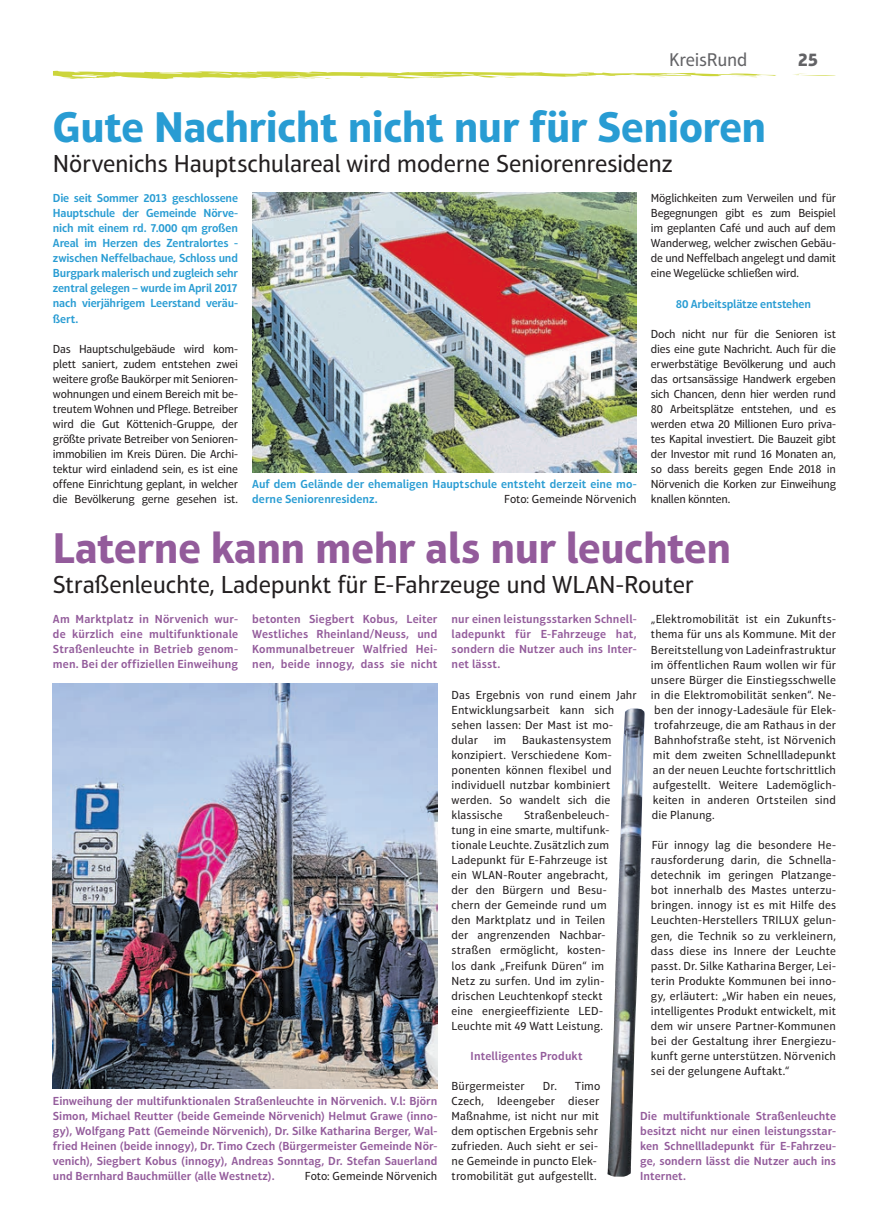
<style>
.page{position:relative;width:889px;height:1217px;background:#fff}
.page>*{position:absolute;margin:0;border:0;box-sizing:border-box;transform-origin:0 0}
.t1{font:700 43.75px "Aptifer Sans LT Pro";letter-spacing:-.01em;color:#289cd3}
.t2{font:700 43.75px "Aptifer Sans LT Pro";letter-spacing:-.01em;color:#935b9b}
.t3{font:25px "Aptifer Sans LT Pro";letter-spacing:-.015em;color:#231f20}
.t4{font:18.75px "Aptifer Sans LT Pro";letter-spacing:-.015em;color:#636366}
.t5{font:700 18.75px "Aptifer Sans LT Pro";color:#636366}
.t6{font:11.88px/15px "Aptifer Sans LT Pro";letter-spacing:.005em;color:#231f20;text-align:justify}
.t7{font:600 11.88px/15px "Aptifer Sans LT Pro";letter-spacing:.01em;color:#935b9b;text-align:justify}
.t8{font:600 11.88px/15px "Aptifer Sans LT Pro";letter-spacing:-.005em;color:#289cd3;text-align:justify}
</style>
<div class="page">
<svg style="left:53px;top:71px;width:783px;height:8px"></svg>
<img style="left:252px;top:193px;width:385px;height:279px">
<img style="left:607px;top:708px;width:38px;height:468px">
<img style="left:53px;top:683px;width:384px;height:405px">
<h3 class="t4" style="left:669px;top:49px;width:80px">KreisRund</h3>
<h3 class="t5" style="left:798px;top:49px;width:22px">25</h3>
<h1 class="t1" style="left:53px;top:100px;width:715px">Gute Nachricht nicht nur für Senioren</h1>
<h2 class="t3" style="left:53px;top:149px;width:621px">Nörvenichs Hauptschulareal wird moderne Seniorenresidenz</h2>
<p class="t6" style="left:651px;top:191px;width:187px">Möglichkeiten zum Verweilen und für Begegnungen gibt es zum Beispiel im geplanten Café und auch auf dem Wanderweg, welcher zwischen Gebäu&shy;de und Neffelbach angelegt und damit eine Wegelücke schließen wird.</p>
<p class="t8" style="left:676px;top:296px;width:137px">80 Arbeitsplätze entstehen</p>
<p class="t6" style="left:651px;top:326px;width:187px">Doch nicht nur für die Senioren ist dies eine gute Nachricht. Auch für die erwerbstätige Bevölkerung und auch das ortsansässige Handwerk ergeben sich Chancen, denn hier werden rund 80 Arbeitsplätze entstehen, und es werden etwa 20 Millionen Euro priva&shy;tes Kapital investiert. Die Bauzeit gibt der Investor mit rund 16 Monaten an, so dass bereits gegen Ende 2018 in Nörvenich die Korken zur Einweihung knallen könnten.</p>
<h1 class="t2" style="left:53px;top:521px;width:680px">Laterne kann mehr als nur leuchten</h1>
<h2 class="t3" style="left:53px;top:570px;width:642px">Straßenleuchte, Ladepunkt für E-Fahrzeuge und WLAN-Router</h2>
<p class="t8" style="left:53px;top:190px;width:187px">Die seit Sommer 2013 geschlossene Hauptschule der Gemeinde Nörve&shy;nich mit einem rd. 7.000 qm großen Areal im Herzen des Zentralortes - zwischen Neffelbachaue, Schloss und Burgpark malerisch und zugleich sehr zentral gelegen – wurde im April 2017 nach vierjährigem Leerstand veräu&shy;ßert.</p>
<p class="t6" style="left:53px;top:341px;width:187px">Das Hauptschulgebäude wird kom&shy;plett saniert, zudem entstehen zwei weitere große Baukörper mit Senioren&shy;wohnungen und einem Bereich mit be&shy;treutem Wohnen und Pflege. Betreiber wird die Gut Köttenich-Gruppe, der größte private Betreiber von Senioren&shy;immobilien im Kreis Düren. Die Archi&shy;tektur wird einladend sein, es ist eine offene Einrichtung geplant, in welcher die Bevölkerung gerne gesehen ist.</p>
<p class="t8" style="left:252px;top:476px;width:386px">Auf dem Gelände der ehemaligen Hauptschule entsteht derzeit eine mo&shy;derne Seniorenresidenz.</p>
<p class="t6" style="left:504px;top:491px;width:134px">Foto: Gemeinde Nörvenich</p>
<p class="t7" style="left:53px;top:611px;width:187px">Am Marktplatz in Nörvenich wur&shy;de kürzlich eine multifunktionale Straßenleuchte in Betrieb genom&shy;men. Bei der offiziellen Einweihung</p>
<p class="t7" style="left:252px;top:611px;width:187px">betonten Siegbert Kobus, Leiter Westliches Rheinland/Neuss, und Kommunalbetreuer Walfried Hei&shy;nen, beide innogy, dass sie nicht</p>
<p class="t7" style="left:452px;top:611px;width:187px">nur einen leistungsstarken Schnell&shy;ladepunkt für E-Fahrzeuge hat, sondern die Nutzer auch ins Inter&shy;net lässt.</p>
<p class="t6" style="left:452px;top:687px;width:187px;text-align:left">Das Ergebnis von rund einem Jahr<br>Entwicklungsarbeit kann sich sehen lassen: Der Mast ist mo&shy;dular</p>
<p class="t6" style="left:651px;top:611px;width:187px">„Elektromobilität ist ein Zukunfts&shy;thema für uns als Kommune. Mit der Bereitstellung von Ladeinfrastruktur im öffentlichen Raum wollen wir für unsere Bürger die Einstiegsschwelle in die Elektromobilität senken“. Ne&shy;ben der innogy-Ladesäule für Elek&shy;trofahrzeuge, die am Rathaus in der Bahnhofstraße steht, ist Nörvenich mit dem zweiten Schnellladepunkt an der neuen Leuchte fortschrittlich aufgestellt. Weitere Lademöglich&shy;keiten in anderen Ortsteilen sind die Planung.</p>
<p class="t6" style="left:651px;top:837px;width:187px">Für innogy lag die besondere He&shy;rausforderung darin, die Schnella&shy;detechnik im geringen Platzange&shy;bot innerhalb des Mastes unterzu&shy;bringen. innogy ist es mit Hilfe des Leuchten-Herstellers TRILUX gelun&shy;gen, die Technik so zu verkleinern, dass diese ins Innere der Leuchte passt. Dr. Silke Katharina Berger, Lei&shy;terin Produkte Kommunen bei inno&shy;gy, erläutert: „Wir haben ein neues, intelligentes Produkt entwickelt, mit dem wir unsere Partner-Kommunen bei der Gestaltung ihrer Energiezu&shy;kunft gerne unterstützen. Nörvenich sei der gelungene Auftakt.“</p>
<p class="t6" style="left:452px;top:732px;width:162px;text-indent:71px">Baukastensystem konzipiert. Verschiedene Kom&shy;ponenten können flexibel und individuell nutzbar kombiniert werden. So wandelt sich die klassische</p>
<p class="t6" style="left:494px;top:732px;width:14px">im</p>
<p class="t6" style="left:452px;top:807px;width:159px;text-align:left;text-indent:73px">Straßenbeleuch&shy;tung in eine smarte, multifunk&shy;tionale Leuchte. Zusätzlich zum<br>Ladepunkt für E-Fahrzeuge ist ein WLAN-Router angebracht, der den Bürgern und Besu&shy;chern der Gemeinde rund um den Marktplatz und in Teilen der angrenzenden Nachbar&shy;straßen ermöglicht, kosten&shy;los dank „Freifunk Düren“ im<br>Netz zu surfen. Und im zylin&shy;drischen Leuchtenkopf steckt eine energieeffiziente LED-<br>Leuchte mit 49 Watt Leistung.</p>
<p class="t7" style="left:471px;top:1048px;width:114px">Intelligentes Produkt</p>
<p class="t6" style="left:452px;top:1078px;width:75px">Bürgermeister</p>
<p class="t6" style="left:452px;top:1078px;width:150px;text-align:left;text-indent:91px">Dr. Timo<br>Czech, Ideengeber dieser<br>Maßnahme, ist nicht nur mit dem optischen Ergebnis sehr zufrieden. Auch sieht er sei&shy;ne Gemeinde in puncto Elek&shy;tromobilität gut aufgestellt.</p>
<p class="t7" style="left:53px;top:1093px;width:386px">Einweihung der multifunktionalen Straßenleuchte in Nörvenich. V.l: Björn Simon, Michael Reutter (beide Gemeinde Nörvenich) Helmut Grawe (inno&shy;gy), Wolfgang Patt (Gemeinde Nörvenich), Dr. Silke Katharina Berger, Wal&shy;fried Heinen (beide innogy), Dr. Timo Czech (Bürgermeister Gemeinde Nör&shy;venich), Siegbert Kobus (innogy), Andreas Sonntag, Dr. Stefan Sauerland und Bernhard Bauchmüller (alle Westnetz).</p>
<p class="t7" style="left:640px;top:1108px;width:197px">Die multifunktionale Straßenleuchte besitzt nicht nur einen leistungsstar&shy;ken Schnellladepunkt für E-Fahrzeu&shy;ge, sondern lässt die Nutzer auch ins Internet.</p>
<p class="t6" style="left:305px;top:1168px;width:134px">Foto: Gemeinde Nörvenich</p>
</div>
